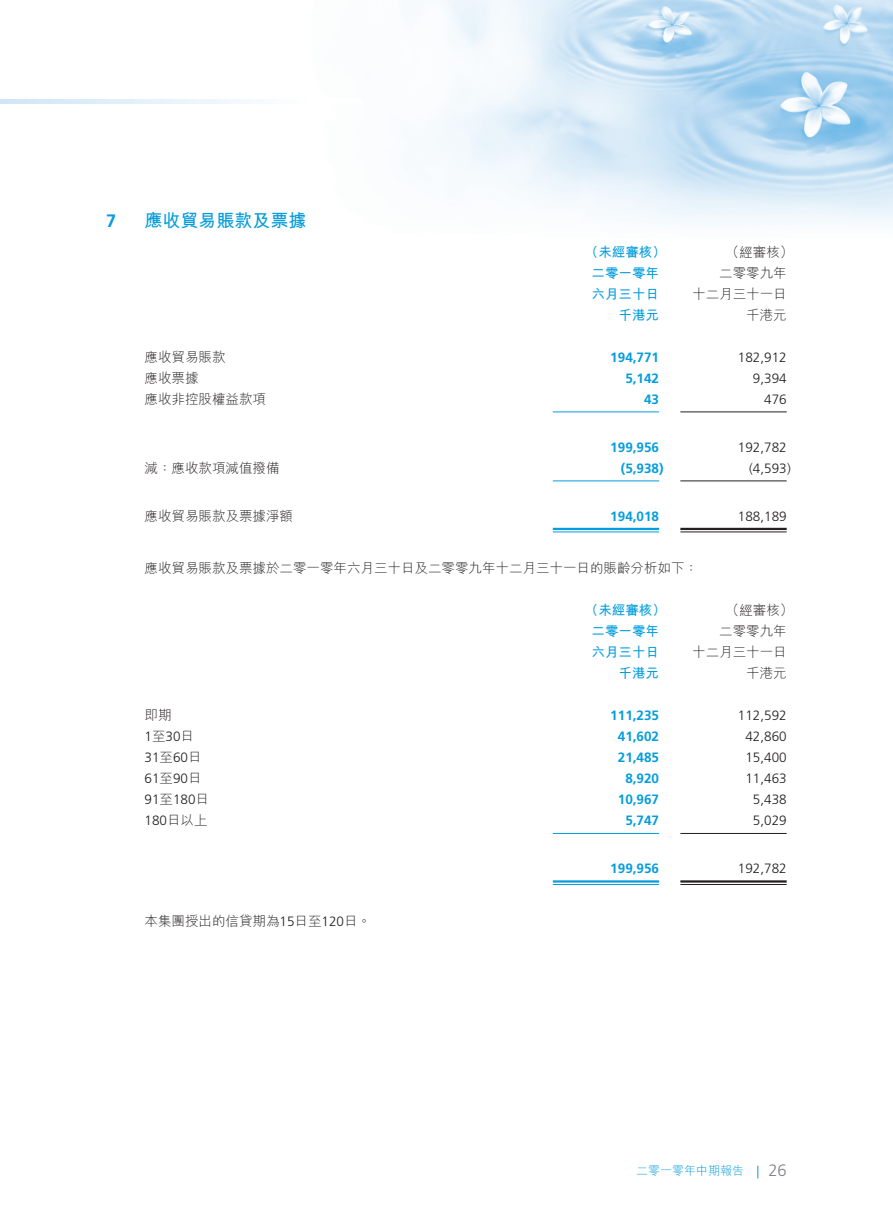
<style>
.page{position:relative;width:893px;height:1212px;background:#fff}
.page>*{position:absolute;margin:0;border:0;box-sizing:border-box;transform-origin:0 0}
.t1{font:18px "M Hei HK Bold E Ten B5 H";color:#069ddc}
.t2{font:700 18px "Frutiger LT Std";color:#069ddc}
.t3{font:300 16.5px "Frutiger LT Std";color:#808285}
.t4{font:13.5px "M Hei HK Light E Ten B5 H";color:#231f20}
.t5{font:300 13.5px "Frutiger LT Std";color:#231f20}
.t6{font:700 13.5px "Frutiger LT Std";color:#069ddc}
.t7{font:13.5px "M Hei HK Bold E Ten B5 H";color:#069ddc}
.t8{font:12px "M Hei HK Light E Ten B5 H";color:#069ddc}
.s1{font-family:"M Hei HK Light E Ten B5 H";font-weight:400}
.s2{font-family:"Frutiger LT Std";font-weight:300}
</style>
<div class="page">
<img style="left:0;top:0;width:893px;height:885px">
<svg style="left:757px;top:1166px;width:1px;height:12px"></svg>
<svg style="left:1px;top:99px;width:360px;height:4px"></svg>
<hr style="left:553px;top:411px;width:106px;height:1px;background:#069ddc">
<hr style="left:680px;top:411px;width:107px;height:1px;background:#231f20">
<hr style="left:553px;top:480px;width:106px;height:1px;background:#069ddc">
<hr style="left:680px;top:480px;width:107px;height:1px;background:#231f20">
<hr style="left:553px;top:528px;width:106px;height:2px;background:#069ddc">
<hr style="left:553px;top:531px;width:106px;height:1px;background:#069ddc">
<hr style="left:680px;top:528px;width:107px;height:2px;background:#231f20">
<hr style="left:680px;top:531px;width:107px;height:1px;background:#231f20">
<hr style="left:553px;top:833px;width:106px;height:1px;background:#069ddc">
<hr style="left:680px;top:833px;width:107px;height:1px;background:#231f20">
<hr style="left:553px;top:880px;width:106px;height:2px;background:#069ddc">
<hr style="left:553px;top:884px;width:106px;height:1px;background:#069ddc">
<hr style="left:680px;top:880px;width:107px;height:2px;background:#231f20">
<hr style="left:680px;top:884px;width:107px;height:1px;background:#231f20">
<h1 class="t2" style="left:106px;top:210px;width:12px">7</h1>
<h1 class="t1" style="left:145px;top:213px;width:164px">應收貿易賬款及票據</h1>
<p class="t7" style="left:585px;top:246px;width:82px">（未經審核）</p>
<p class="t4" style="left:726px;top:246px;width:69px">（經審核）</p>
<p class="t7" style="left:592px;top:267px;width:69px">二零一零年</p>
<p class="t4" style="left:719px;top:267px;width:69px">二零零九年</p>
<p class="t7" style="left:592px;top:288px;width:69px">六月三十日</p>
<p class="t4" style="left:692px;top:288px;width:96px">十二月三十一日</p>
<p class="t7" style="left:619px;top:309px;width:42px">千港元</p>
<p class="t4" style="left:746px;top:309px;width:42px">千港元</p>
<p class="t4" style="left:145px;top:351px;width:82px">應收貿易賬款</p>
<p class="t6" style="left:610px;top:349px;width:50px">194,771</p>
<p class="t5" style="left:738px;top:351px;width:50px">182,912</p>
<p class="t4" style="left:145px;top:372px;width:56px">應收票據</p>
<p class="t6" style="left:625px;top:370px;width:35px">5,142</p>
<p class="t5" style="left:753px;top:372px;width:35px">9,394</p>
<p class="t4" style="left:145px;top:393px;width:123px">應收非控股權益款項</p>
<p class="t6" style="left:644px;top:391px;width:17px">43</p>
<p class="t5" style="left:764px;top:393px;width:24px">476</p>
<p class="t6" style="left:610px;top:439px;width:50px">199,956</p>
<p class="t5" style="left:738px;top:441px;width:50px">192,782</p>
<p class="t4" style="left:145px;top:462px;width:136px">減：應收款項減值撥備</p>
<p class="t6" style="left:621px;top:460px;width:44px">(5,938 )</p>
<p class="t5" style="left:749px;top:462px;width:43px">(4,593 )</p>
<p class="t4" style="left:145px;top:510px;width:150px">應收貿易賬款及票據淨額</p>
<p class="t6" style="left:610px;top:508px;width:50px">194,018</p>
<p class="t5" style="left:738px;top:510px;width:50px">188,189</p>
<p class="t4" style="left:145px;top:563px;width:555px">應收貿易賬款及票據於二零一零年六月三十日及二零零九年十二月三十一日的賬齡分析如下：</p>
<p class="t7" style="left:585px;top:605px;width:82px">（未經審核）</p>
<p class="t4" style="left:726px;top:605px;width:69px">（經審核）</p>
<p class="t7" style="left:592px;top:626px;width:69px">二零一零年</p>
<p class="t4" style="left:719px;top:626px;width:69px">二零零九年</p>
<p class="t7" style="left:592px;top:647px;width:69px">六月三十日</p>
<p class="t4" style="left:692px;top:647px;width:96px">十二月三十一日</p>
<p class="t7" style="left:619px;top:668px;width:42px">千港元</p>
<p class="t4" style="left:746px;top:668px;width:42px">千港元</p>
<p class="t4" style="left:145px;top:710px;width:29px">即期</p>
<p class="t6" style="left:610px;top:707px;width:50px">111,235</p>
<p class="t5" style="left:738px;top:710px;width:50px">112,592</p>
<p class="t5" style="left:145px;top:731px;width:51px">1<span class="s1">至</span>30<span class="s1">日</span></p>
<p class="t6" style="left:618px;top:728px;width:43px">41,602</p>
<p class="t5" style="left:745px;top:731px;width:43px">42,860</p>
<p class="t5" style="left:145px;top:752px;width:59px">31<span class="s1">至</span>60<span class="s1">日</span></p>
<p class="t6" style="left:618px;top:749px;width:43px">21,485</p>
<p class="t5" style="left:745px;top:752px;width:43px">15,400</p>
<p class="t5" style="left:145px;top:773px;width:59px">61<span class="s1">至</span>90<span class="s1">日</span></p>
<p class="t6" style="left:625px;top:770px;width:35px">8,920</p>
<p class="t5" style="left:745px;top:773px;width:43px">11,463</p>
<p class="t5" style="left:145px;top:794px;width:66px">91<span class="s1">至</span>180<span class="s1">日</span></p>
<p class="t6" style="left:618px;top:791px;width:43px">10,967</p>
<p class="t5" style="left:753px;top:794px;width:35px">5,438</p>
<p class="t5" style="left:145px;top:815px;width:65px">180<span class="s1">日以上</span></p>
<p class="t6" style="left:625px;top:812px;width:35px">5,747</p>
<p class="t5" style="left:753px;top:815px;width:35px">5,029</p>
<p class="t6" style="left:610px;top:860px;width:50px">199,956</p>
<p class="t5" style="left:738px;top:863px;width:50px">192,782</p>
<p class="t4" style="left:145px;top:915px;width:228px">本集團授出的信貸期為<span class="s2">15</span>日至<span class="s2">120</span>日。</p>
<p class="t8" style="left:636px;top:1166px;width:109px">二零一零年中期報告</p>
<p class="t3" style="left:768px;top:1164px;width:20px">26</p>
</div>
